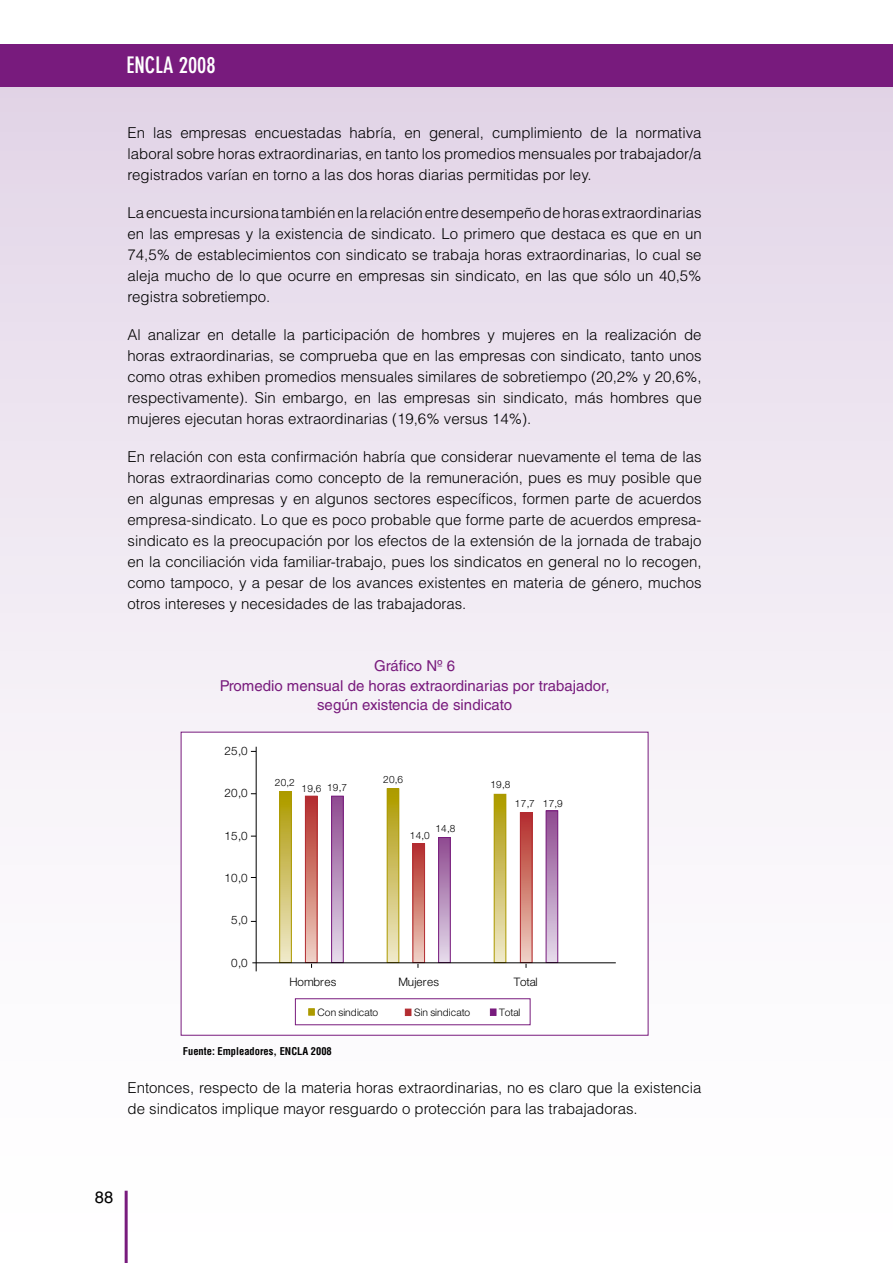
<style>
.page{position:relative;width:893px;height:1263px;background:#fff}
.page>*{position:absolute;margin:0;border:0;box-sizing:border-box;transform-origin:0 0}
.t1{font:700 condensed 22.5px "DIN Neuzeit Grotesk Std";color:#fff}
.t2{font:16.5px "Helvetica LT Std";color:#000}
.t3{font:300 15px/21px "Helvetica LT Std";color:#000;text-align:justify}
.t4{font:15px/19.5px "Helvetica LT Std";color:#781b7d;text-align:center}
.t5{font:300 11.7px "Helvetica Neue LT Std";letter-spacing:.015em;color:#000}
.t6{font:700 condensed 10.5px "Helvetica LT Std";color:#000}
.t7{font:300 10.35px "Helvetica Neue LT Std";color:#000}
.t8{font:300 10.05px "Helvetica Neue LT Std";letter-spacing:.03em;color:#000}
</style>
<div class="page">
<div style="left:0;top:79px;width:893px;height:1184px;background:linear-gradient(to bottom,#e3d7e8,#fff)"></div>
<div style="left:0;top:44px;width:893px;height:43px;background:#781b7d"></div>
<hr style="left:125px;top:1191px;width:3px;height:72px;background:#781b7d">
<div style="left:181px;top:732px;width:467px;height:303px;background:#fff"></div>
<svg style="left:281px;top:793px;width:9px;height:168px;background:#cec166"></svg>
<div style="left:279px;top:791px;width:13px;height:172px;border:1px solid #ac9a00"></div>
<svg style="left:389px;top:791px;width:8px;height:170px"></svg>
<div style="left:387px;top:789px;width:12px;height:174px;border:1px solid #ac9a00"></div>
<svg style="left:496px;top:796px;width:8px;height:165px"></svg>
<div style="left:494px;top:794px;width:12px;height:169px;border:1px solid #ac9a00"></div>
<svg style="left:307px;top:798px;width:8px;height:163px"></svg>
<div style="left:305px;top:796px;width:12px;height:167px;border:1px solid #b32c31"></div>
<svg style="left:415px;top:846px;width:8px;height:115px"></svg>
<div style="left:413px;top:844px;width:12px;height:119px;border:1px solid #b32c31"></div>
<svg style="left:522px;top:814px;width:8px;height:147px"></svg>
<div style="left:520px;top:812px;width:12px;height:151px;border:1px solid #b32c31"></div>
<svg style="left:333px;top:798px;width:8px;height:163px"></svg>
<div style="left:331px;top:796px;width:12px;height:167px;border:1px solid #781b7d"></div>
<svg style="left:440px;top:839px;width:8px;height:122px"></svg>
<div style="left:438px;top:837px;width:12px;height:126px;border:1px solid #781b7d"></div>
<svg style="left:548px;top:813px;width:8px;height:148px"></svg>
<div style="left:546px;top:811px;width:12px;height:152px;border:1px solid #781b7d"></div>
<hr style="left:256px;top:747px;width:1px;height:224px;background:#000">
<hr style="left:252px;top:962px;width:364px;height:1px;background:#000">
<svg style="left:309px;top:1008px;width:5px;height:7px"></svg>
<div style="left:405px;top:1009px;width:6px;height:7px;background:#b32c31"></div>
<svg style="left:490px;top:1009px;width:6px;height:6px"></svg>
<div style="left:295px;top:998px;width:235px;height:27px;border:1px solid #781b7d"></div>
<h1 class="t1" style="left:126px;top:52px;width:91px">ENCLA 2008</h1>
<p class="t3" style="left:128px;top:122px;width:576px">En las empresas encuestadas habría, en general, cumplimiento de la normativa laboral sobre horas extraordinarias, en tanto los promedios mensuales por trabajador/a registrados varían en torno a las dos horas diarias permitidas por ley.</p>
<p class="t3" style="left:128px;top:202px;width:576px">La encuesta incursiona también en la relación entre desempeño de horas extraordinarias en las empresas y la existencia de sindicato. Lo primero que destaca es que en un 74,5% de establecimientos con sindicato se trabaja horas extraordinarias, lo cual se aleja mucho de lo que ocurre en empresas sin sindicato, en las que sólo un 40,5% registra sobretiempo.</p>
<p class="t3" style="left:128px;top:324px;width:576px">Al analizar en detalle la participación de hombres y mujeres en la realización de horas extraordinarias, se comprueba que en las empresas con sindicato, tanto unos como otras exhiben promedios mensuales similares de sobretiempo (20,2% y 20,6%, respectivamente). Sin embargo, en las empresas sin sindicato, más hombres que mujeres ejecutan horas extraordinarias (19,6% versus 14%).</p>
<p class="t3" style="left:128px;top:446px;width:576px">En relación con esta confirmación habría que considerar nuevamente el tema de las horas extraordinarias como concepto de la remuneración, pues es muy posible que en algunas empresas y en algunos sectores específicos, formen parte de acuerdos empresa-sindicato. Lo que es poco probable que forme parte de acuerdos empresa&shy;sindicato es la preocupación por los efectos de la extensión de la jornada de trabajo en la conciliación vida familiar-trabajo, pues los sindicatos en general no lo recogen, como tampoco, y a pesar de los avances existentes en materia de género, muchos otros intereses y necesidades de las trabajadoras.</p>
<p class="t4" style="left:220px;top:656px;width:391px">Gráfico Nº 6<br>Promedio mensual de horas extraordinarias por trabajador, según existencia de sindicato</p>
<p class="t5" style="left:224px;top:744px;width:25px">25,0</p>
<p class="t5" style="left:224px;top:786px;width:25px">20,0</p>
<p class="t5" style="left:224px;top:828px;width:25px">15,0</p>
<p class="t5" style="left:224px;top:871px;width:25px">10,0</p>
<p class="t5" style="left:231px;top:913px;width:18px">5,0</p>
<p class="t5" style="left:231px;top:955px;width:18px">0,0</p>
<p class="t8" style="left:275px;top:776px;width:22px">20,2</p>
<p class="t8" style="left:383px;top:773px;width:22px">20,6</p>
<p class="t8" style="left:327px;top:781px;width:22px">19,7</p>
<p class="t8" style="left:301px;top:782px;width:22px">19,6</p>
<p class="t8" style="left:435px;top:823px;width:22px">14,8</p>
<p class="t8" style="left:410px;top:829px;width:22px">14,0</p>
<p class="t8" style="left:490px;top:778px;width:22px">19,8</p>
<p class="t8" style="left:515px;top:797px;width:22px">17,7</p>
<p class="t8" style="left:543px;top:797px;width:22px">17,9</p>
<p class="t5" style="left:289px;top:975px;width:49px">Hombres</p>
<p class="t5" style="left:398px;top:975px;width:42px">Mujeres</p>
<p class="t5" style="left:514px;top:975px;width:25px">Total</p>
<p class="t7" style="left:318px;top:1005px;width:62px">Con sindicato</p>
<p class="t7" style="left:414px;top:1006px;width:58px">Sin sindicato</p>
<p class="t7" style="left:499px;top:1006px;width:23px">Total</p>
<p class="t6" style="left:183px;top:1044px;width:151px">Fuente: Empleadores, ENCLA 2008</p>
<p class="t3" style="left:128px;top:1077px;width:575px">Entonces, respecto de la materia horas extraordinarias, no es claro que la existencia de sindicatos implique mayor resguardo o protección para las trabajadoras.</p>
<p class="t2" style="left:95px;top:1187px;width:20px">88</p>
</div>
